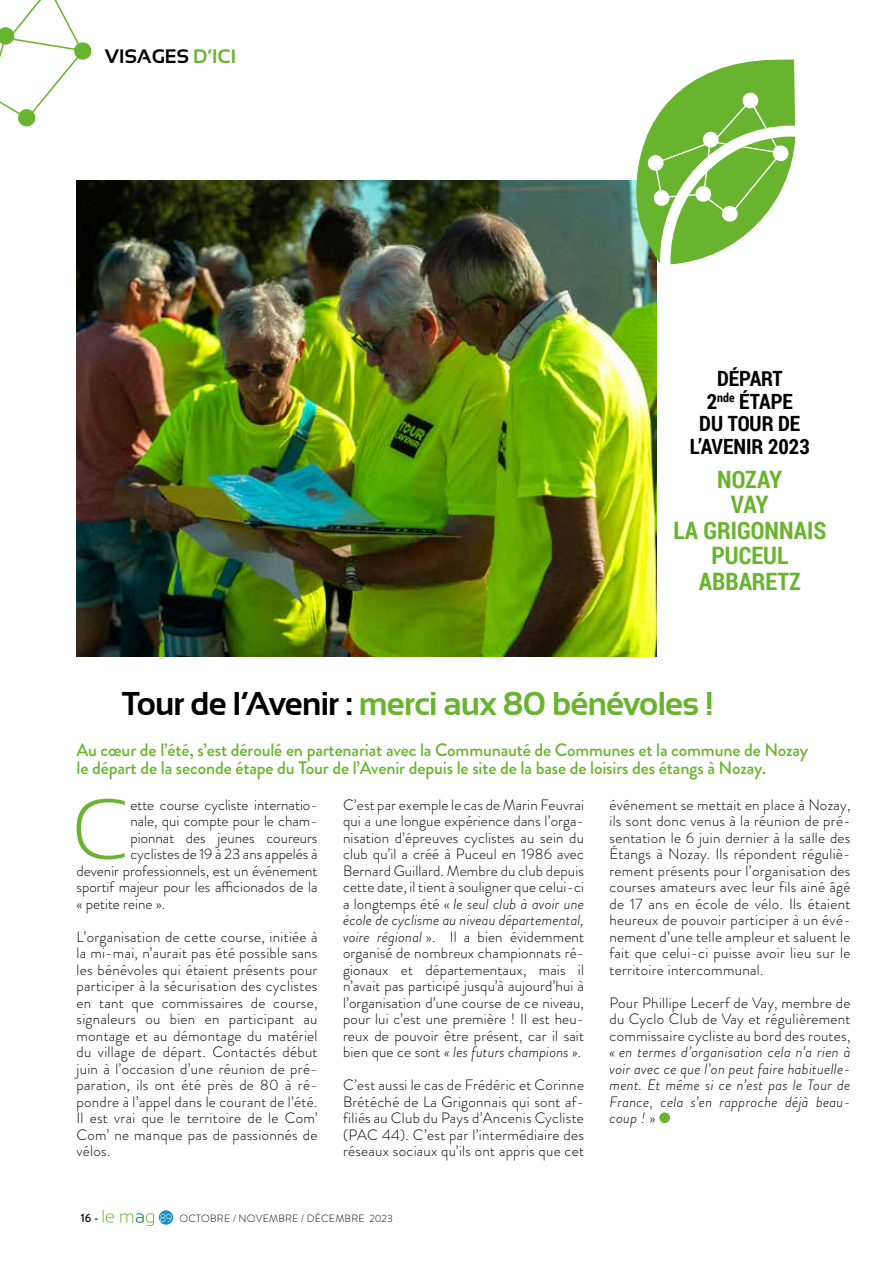
<style>
.page{position:relative;width:893px;height:1263px;background:#fff}
.page>*{position:absolute;margin:0;border:0;box-sizing:border-box;transform-origin:0 0}
.t1{font:300 85.95px "Sansation";color:#69b42e}
.t2{font:700 33px "Sansation";letter-spacing:-.025em;color:#69b42e}
.t3{font:700 24px/25.5px "Roboto Condensed";color:#69b42e;text-align:center}
.t4{font:700 21px/22.5px "Roboto Condensed";color:#000;text-align:center}
.t5{font:700 19.5px "Sansation";color:#000}
.t6{font:500 18px/18px "Brandon Grotesque";letter-spacing:-.01em;color:#69b42e}
.t7{font:300 15px/16.5px "Brandon Grotesque";letter-spacing:.01em;color:#000;text-align:justify}
.t8{font:italic 300 15px/16.5px "Brandon Grotesque";letter-spacing:.02em;color:#000;text-align:justify}
.t9{font:500 12px "Brandon Grotesque";color:#000}
.t10{font:300 10.5px "Brandon Grotesque";letter-spacing:.02em;color:#000}
.s1{color:#69b42e}
.s2{color:#000}
.s3{font-style:italic}
.s4{font-style:normal}
.s5{font-size:12px;color:#fff}
</style>
<div class="page">
<svg style="left:0;top:0;width:92px;height:127px"></svg>
<div style="left:159px;top:1210px;width:14px;height:15px;background:#178ac3;border-radius:50%"></div>
<svg style="left:103px;top:1210px;width:51px;height:16px"></svg>
<img style="left:77px;top:180px;width:580px;height:477px">
<div style="left:659px;top:1112px;width:11px;height:11px;background:#69b42e;border-radius:50%"></div>
<svg style="left:635px;top:60px;width:160px;height:204px"></svg>
<h3 class="t5" style="left:105px;top:45px;width:133px">VISAGES <span class="s1">D’ICI</span></h3>
<h3 class="t4" style="left:690px;top:366px;width:122px">DÉPART<br>2<sup>nde</sup> ÉTAPE<br>DU TOUR DE<br>L’AVENIR 2023</h3>
<h3 class="t3" style="left:673px;top:465px;width:155px">NOZAY<br>VAY<br>LA GRIGONNAIS<br>PUCEUL<br>ABBARETZ</h3>
<h2 class="t2" style="left:122px;top:686px;width:593px"><span class="s2">Tour de l’Avenir :</span> merci aux 80 bénévoles !</h2>
<p class="t6" style="left:77px;top:741px;width:733px">Au cœur de l’été, s’est déroulé en partenariat avec la Communauté de Communes et la commune de Nozay le départ de la seconde étape du Tour de l’Avenir depuis le site de la base de loisirs des étangs à Nozay.</p>
<h1 class="t1" style="left:72px;top:782px;width:60px">C</h1>
<p class="t7" style="left:130px;top:796px;width:189px">ette course cycliste internatio-</p>
<p class="t7" style="left:343px;top:796px;width:242px">C’est par exemple le cas de Marin Feuvrai qui a une longue expérience dans l’orga&shy;nisation d’épreuves cyclistes au sein du club qu’il a créé à Puceul en 1986 avec Bernard Guillard. Membre du club depuis cette date, il tient à souligner que celui-ci a longtemps été « <span class="s3">le seul club à avoir une école de cyclisme au niveau départemental, voire régional</span> ». Il a bien évidemment organisé de nombreux championnats ré&shy;gionaux et départementaux, mais il n’avait pas participé jusqu’à aujourd’hui à l’organisation d’une course de ce niveau, pour lui c’est une première ! Il est heu&shy;reux de pouvoir être présent, car il sait bien que ce sont <span class="s3">« les futurs champions ».</span></p>
<p class="t7" style="left:343px;top:1077px;width:242px">C’est aussi le cas de Frédéric et Corinne Brétéché de La Grigonnais qui sont af&shy;filiés au Club du Pays d’Ancenis Cycliste (PAC 44). C’est par l’intermédiaire des réseaux sociaux qu’ils ont appris que cet</p>
<p class="t7" style="left:609px;top:796px;width:242px">événement se mettait en place à Nozay, ils sont donc venus à la réunion de pré&shy;sentation le 6 juin dernier à la salle des Étangs à Nozay. Ils répondent réguliè&shy;rement présents pour l’organisation des courses amateurs avec leur fils ainé âgé de 17 ans en école de vélo. Ils étaient heureux de pouvoir participer à un évé&shy;nement d’une telle ampleur et saluent le fait que celui-ci puisse avoir lieu sur le territoire intercommunal.</p>
<p class="t7" style="left:609px;top:994px;width:242px">Pour Phillipe Lecerf de Vay, membre de du Cyclo Club de Vay et régulièrement commissaire cycliste au bord des routes,</p>
<p class="t8" style="left:609px;top:1044px;width:242px">« en termes d’organisation cela n’a rien à voir avec ce que l’on peut faire habituelle&shy;ment. Et même si ce n’est pas le Tour de France, cela s’en rapproche déjà beau&shy;coup ! <span class="s4">»</span></p>
<p class="t7" style="left:130px;top:813px;width:189px">nale, qui compte pour le cham-</p>
<p class="t7" style="left:130px;top:829px;width:189px">pionnat des jeunes coureurs</p>
<p class="t7" style="left:130px;top:846px;width:189px">cyclistes de 19 à 23 ans appelés à</p>
<p class="t7" style="left:77px;top:862px;width:242px">devenir professionnels, est un événement</p>
<p class="t7" style="left:77px;top:879px;width:242px">sportif majeur pour les afficionados de la</p>
<p class="t7" style="left:77px;top:895px;width:90px">« petite reine ».</p>
<p class="t7" style="left:77px;top:928px;width:242px">L’organisation de cette course, initiée à la mi-mai, n’aurait pas été possible sans les bénévoles qui étaient présents pour participer à la sécurisation des cyclistes en tant que commissaires de course, signaleurs ou bien en participant au montage et au démontage du matériel du village de départ. Contactés début juin à l’occasion d’une réunion de pré&shy;paration, ils ont été près de 80 à ré&shy;pondre à l’appel dans le courant de l’été.<br>Il est vrai que le territoire de le Com’ Com’ ne manque pas de passionnés de vélos.</p>
<p class="t9" style="left:81px;top:1210px;width:19px">16 -</p>
<p class="t10" style="left:160px;top:1211px;width:235px"><span class="s5">89</span> OCTOBRE / NOVEMBRE / DÉCEMBRE 2023</p>
</div>
